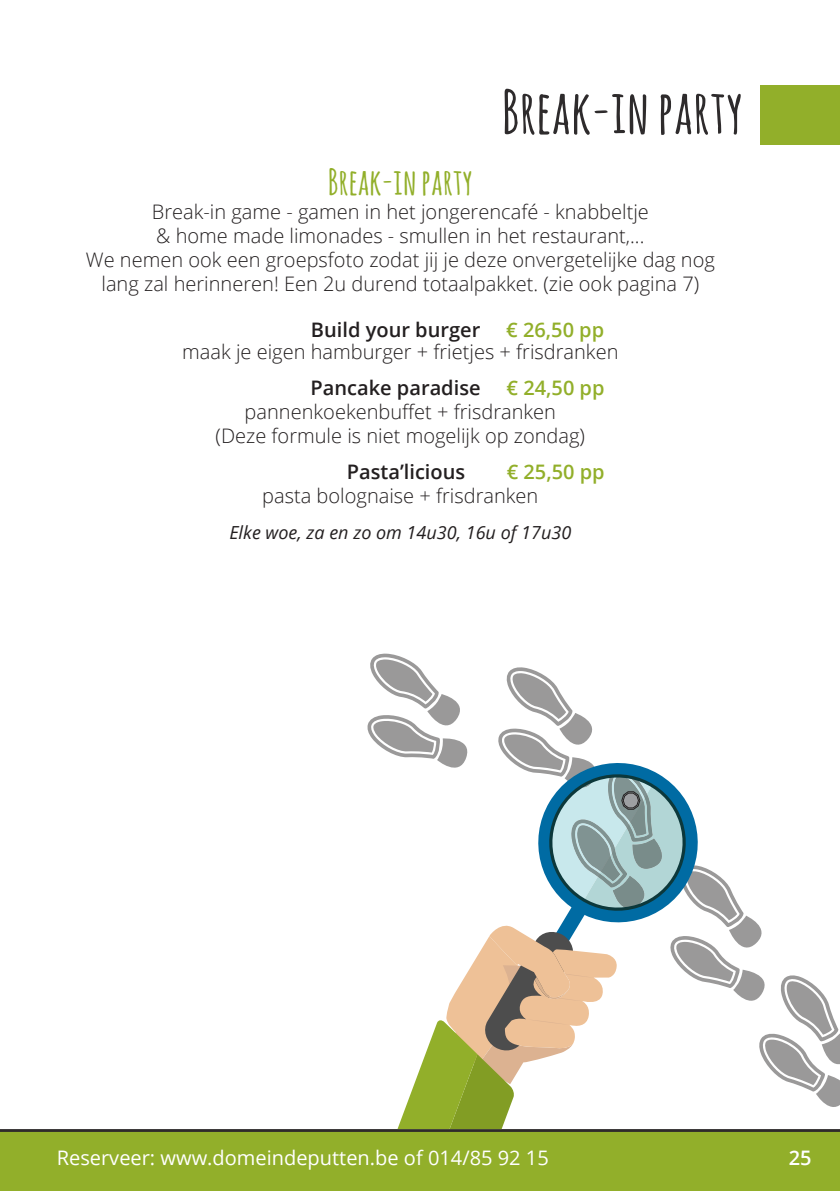
<style>
.page{position:relative;width:840px;height:1191px;background:#fff}
.page>*{position:absolute;margin:0;border:0;box-sizing:border-box;transform-origin:0 0}
.Brasserie_-_Title{font:700 60px "Amatic SC";color:#2e2b2c}
.Small_Title{font:700 36px "Amatic SC";color:#92af2a}
.t1{font:300 20px "Open Sans";color:#231f20}
.t2{font:20px "Open Sans";color:#fff}
.t3{font:600 20px "Open Sans";color:#231f20}
.t4{font:600 20px "Open Sans";color:#92af2a}
.t5{font:600 20px "Open Sans";color:#fff}
.t6{font:italic 18px "Open Sans";color:#231f20}
</style>
<div class="page">
<div style="left:0;top:1131px;width:839px;height:60px;background:#92af2a"></div>
<hr style="left:0;top:1129px;width:839px;height:2px;background:#2e2b2c">
<div style="left:760px;top:85px;width:79px;height:59px;background:#92af2a"></div>
<svg style="left:367px;top:653px;width:472px;height:476px"></svg>
<p class="Brasserie_-_Title" style="left:501px;top:69px;width:243px">Break-in party</p>
<p class="Small_Title" style="left:328px;top:156px;width:146px">Break-in party</p>
<p class="t1" style="left:152px;top:198px;width:498px">Break-in game - gamen in het jongerencafé - knabbeltje</p>
<p class="t1" style="left:156px;top:222px;width:489px">&amp; home made limonades - smullen in het restaurant,...</p>
<p class="t1" style="left:86px;top:246px;width:630px">We nemen ook een groepsfoto zodat jij je deze onvergetelijke dag nog</p>
<p class="t1" style="left:101px;top:270px;width:599px">lang zal herinneren! Een 2u durend totaalpakket. (zie ook pagina 7)</p>
<p class="t3" style="left:311px;top:316px;width:171px">Build your burger</p>
<p class="t4" style="left:506px;top:316px;width:99px">€ 26,50 pp</p>
<p class="t1" style="left:182px;top:338px;width:437px">maak je eigen hamburger + frietjes + frisdranken</p>
<p class="t3" style="left:310px;top:374px;width:171px">Pancake paradise</p>
<p class="t4" style="left:506px;top:374px;width:99px">€ 24,50 pp</p>
<p class="t1" style="left:244px;top:398px;width:313px">pannenkoekenbuffet + frisdranken</p>
<p class="t1" style="left:215px;top:422px;width:371px">(Deze formule is niet mogelijk op zondag)</p>
<p class="t3" style="left:346px;top:458px;width:120px">Pasta’licious</p>
<p class="t4" style="left:506px;top:458px;width:99px">€ 25,50 pp</p>
<p class="t1" style="left:262px;top:482px;width:277px">pasta bolognaise + frisdranken</p>
<p class="t6" style="left:229px;top:520px;width:343px">Elke woe, za en zo om 14u30, 16u of 17u30</p>
<p class="t2" style="left:57px;top:1143px;width:493px">Reserveer: www.domeindeputten.be of 014/85 92 15</p>
<p class="t5" style="left:788px;top:1143px;width:24px">25</p>
</div>
